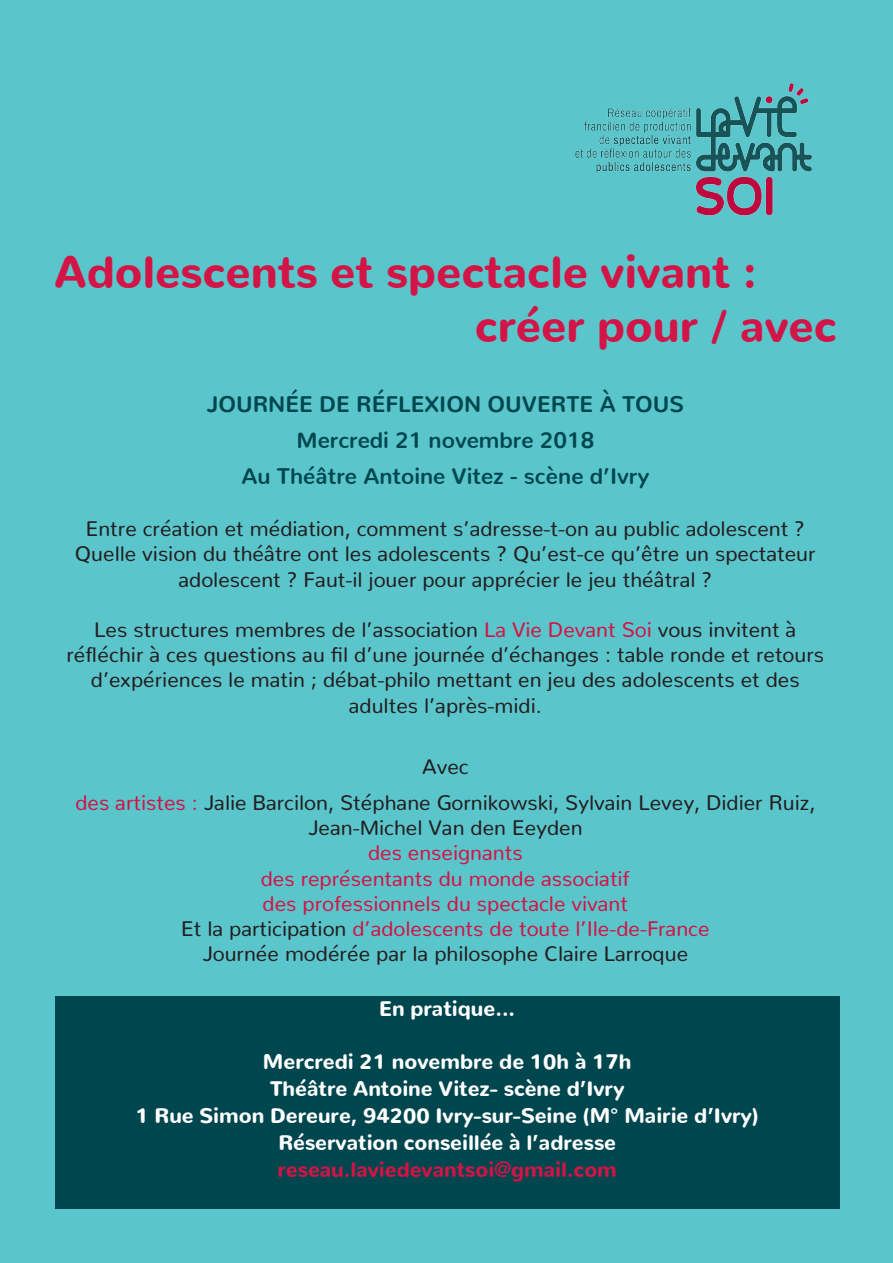
<style>
.page{position:relative;width:893px;height:1263px;background:#5ac6cc}
.page>*{position:absolute;margin:0;border:0;box-sizing:border-box;transform-origin:0 0}
.t1{font:900 45px "Nunito";color:#d21446}
.t2{font:700 22.5px "Nunito";color:#00464e}
.t3{font:21px/25.2px "Nunito";color:#231f20;text-align:center}
.t4{font:900 21px "Nunito";color:#fff}
.t5{font:21px "Nunito";color:#d21446}
.t6{font:900 21px "Nunito";color:#d21446}
.s1{color:#d21446}
.s2{color:#231f20}
</style>
<div class="page">
<div style="left:55px;top:996px;width:785px;height:212px;background:#00464e"></div>
<img style="left:575px;top:83px;width:237px;height:133px">
<p class="t1" style="left:54px;top:230px;width:705px">Adolescents et spectacle vivant :</p>
<p class="t1" style="left:475px;top:284px;width:363px">créer pour / avec</p>
<p class="t2" style="left:207px;top:384px;width:479px">JOURNÉE DE RÉFLEXION OUVERTE À TOUS</p>
<p class="t2" style="left:296px;top:420px;width:299px">Mercredi 21 novembre 2018</p>
<p class="t2" style="left:241px;top:456px;width:409px">Au Théâtre Antoine Vitez - scène d’Ivry</p>
<p class="t3" style="left:86px;top:514px;width:721px">Entre création et médiation, comment s’adresse-t-on au public adolescent ?</p>
<p class="t3" style="left:75px;top:539px;width:742px">Quelle vision du théâtre ont les adolescents ? Qu’est-ce qu’être un spectateur adolescent ? Faut-il jouer pour apprécier le jeu théâtral ?</p>
<p class="t3" style="left:66px;top:615px;width:759px">Les structures membres de l’association <span class="s1">La Vie Devant Soi</span> vous invitent à réfléchir à ces questions au fil d’une journée d’échanges : table ronde et retours d’expériences le matin ; débat-philo mettant en jeu des adolescents et des adultes l’après-midi.</p>
<p class="t3" style="left:422px;top:752px;width:48px">Avec</p>
<p class="t3" style="left:75px;top:788px;width:742px"><span class="s1">des artistes :</span> Jalie Barcilon, Stéphane Gornikowski, Sylvain Levey, Didier Ruiz,<br>Jean-Michel Van den Eeyden</p>
<p class="t5" style="left:368px;top:835px;width:156px">des enseignants</p>
<p class="t5" style="left:261px;top:860px;width:371px">des représentants du monde associatif</p>
<p class="t5" style="left:263px;top:885px;width:367px">des professionnels du spectacle vivant</p>
<p class="t5" style="left:181px;top:910px;width:530px"><span class="s2">Et la participation</span> d’adolescents de toute l’Ile-de-France</p>
<p class="t3" style="left:202px;top:939px;width:487px">Journée modérée par la philosophe Claire Larroque</p>
<p class="t4" style="left:379px;top:989px;width:138px">En pratique...</p>
<p class="t4" style="left:263px;top:1041px;width:370px">Mercredi 21 novembre de 10h à 17h</p>
<p class="t4" style="left:270px;top:1068px;width:356px">Théâtre Antoine Vitez- scène d’Ivry</p>
<p class="t4" style="left:135px;top:1095px;width:625px">1 Rue Simon Dereure, 94200 Ivry-sur-Seine (M° Mairie d’Ivry)</p>
<p class="t4" style="left:278px;top:1122px;width:339px">Réservation conseillée à l’adresse</p>
<p class="t6" style="left:278px;top:1149px;width:341px">reseau.laviedevantsoi@gmail.com</p>
</div>
